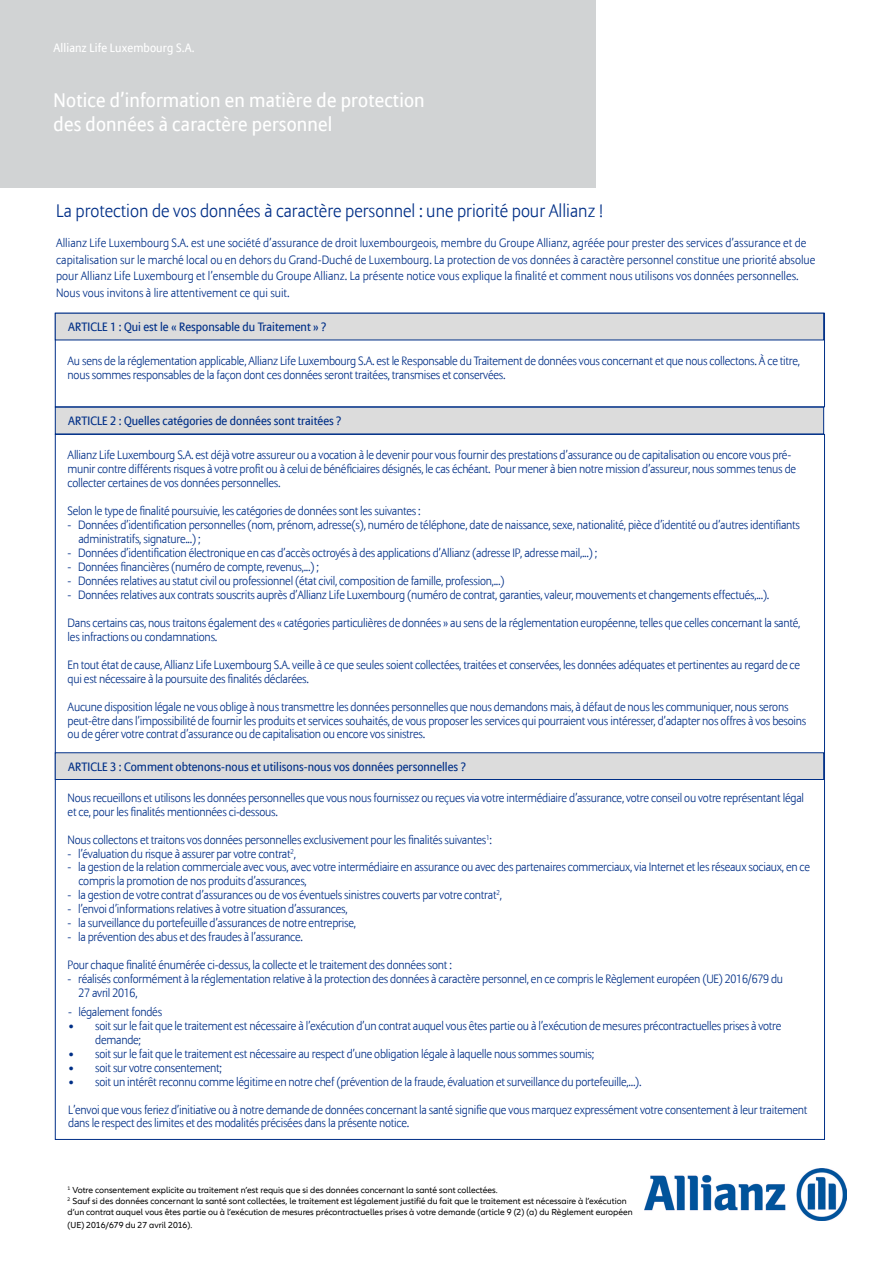
<style>
.page{position:relative;width:893px;height:1263px;background:#fff}
.page>*{position:absolute;margin:0;border:0;box-sizing:border-box;transform-origin:0 0}
.t1{font:19.5px/23.4px "Allianz Sans";letter-spacing:.01em;color:#fff}
.t2{font:300 18px "Allianz Sans";color:#002f87}
.t3{font:300 12px/14px "Allianz Sans";letter-spacing:-.02em;color:#002f87}
.t4{font:300 12px/16.5px "Allianz Sans";color:#002f87}
.t5{font:12px "Allianz Sans";color:#002f87}
.t6{font:12px "Allianz Sans";letter-spacing:.01em;color:#fff}
.t7{font:9px/10.8px "Allianz Neo";color:#000}
</style>
<div class="page">
<div style="left:0;top:0;width:595px;height:187px;background:#d1d3d4"></div>
<img style="left:644px;top:1168px;width:202px;height:52px">
<div style="left:55px;top:313px;width:770px;height:94px;border:1px solid #002f87"></div>
<div style="left:55px;top:313px;width:769px;height:27px;background:#dcdcdc"></div>
<div style="left:55px;top:313px;width:769px;height:27px;border:1px solid #002f87"></div>
<div style="left:55px;top:407px;width:769px;height:27px;background:#dcdcdc"></div>
<div style="left:55px;top:407px;width:769px;height:27px;border:1px solid #002f87"></div>
<div style="left:55px;top:753px;width:769px;height:26px;background:#dcdcdc"></div>
<div style="left:55px;top:752px;width:769px;height:28px;border:1px solid #002f87"></div>
<p class="t6" style="left:54px;top:41px;width:142px">Allianz Life Luxembourg S.A.</p>
<h1 class="t1" style="left:54px;top:90px;width:373px">Notice d’information en matière de protection des données à caractère personnel</h1>
<h2 class="t2" style="left:56px;top:200px;width:549px">La protection de vos données à caractère personnel : une priorité pour Allianz !</h2>
<p class="t4" style="left:56px;top:235px;width:761px">Allianz Life Luxembourg S.A. est une société d’assurance de droit luxembourgeois, membre du Groupe Allianz, agréée pour prester des services d’assurance et de capitalisation sur le marché local ou en dehors du Grand-Duché de Luxembourg. La protection de vos données à caractère personnel constitue une priorité absolue pour Allianz Life Luxembourg et l’ensemble du Groupe Allianz. La présente notice vous explique la finalité et comment nous utilisons vos données personnelles.<br>Nous vous invitons à lire attentivement ce qui suit.</p>
<p class="t5" style="left:68px;top:320px;width:260px">ARTICLE 1 : Qui est le « Responsable du Traitement » ?</p>
<p class="t3" style="left:68px;top:354px;width:734px">Au sens de la réglementation applicable, Allianz Life Luxembourg S.A. est le Responsable du Traitement de données vous concernant et que nous collectons. À ce titre, nous sommes responsables de la façon dont ces données seront traitées, transmises et conservées.</p>
<p class="t5" style="left:68px;top:414px;width:275px">ARTICLE 2 : Quelles catégories de données sont traitées ?</p>
<p class="t3" style="left:68px;top:449px;width:730px">Allianz Life Luxembourg S.A. est déjà votre assureur ou a vocation à le devenir pour vous fournir des prestations d’assurance ou de capitalisation ou encore vous pré&shy;munir contre différents risques à votre profit ou à celui de bénéficiaires désignés, le cas échéant. Pour mener à bien notre mission d’assureur, nous sommes tenus de collecter certaines de vos données personnelles.</p>
<p class="t3" style="left:68px;top:505px;width:354px">Selon le type de finalité poursuivie, les catégories de données sont les suivantes :</p>
<p class="t3" style="left:78px;top:518px;width:723px;text-indent:-11px">- Données d’identification personnelles (nom, prénom, adresse(s), numéro de téléphone, date de naissance, sexe, nationalité, pièce d’identité ou d’autres identifiants administratifs, signature...) ;</p>
<p class="t3" style="left:68px;top:546px;width:531px">- Données d’identification électronique en cas d’accès octroyés à des applications d’Allianz (adresse IP, adresse mail,...) ;</p>
<p class="t3" style="left:68px;top:560px;width:253px">- Données financières (numéro de compte, revenus,...) ;</p>
<p class="t3" style="left:68px;top:574px;width:438px">- Données relatives au statut civil ou professionnel (état civil, composition de famille, profession,...)</p>
<p class="t3" style="left:68px;top:588px;width:703px">- Données relatives aux contrats souscrits auprès d’Allianz Life Luxembourg (numéro de contrat, garanties, valeur, mouvements et changements effectués,...).</p>
<p class="t3" style="left:68px;top:616px;width:734px">Dans certains cas, nous traitons également des « catégories particulières de données » au sens de la réglementation européenne, telles que celles concernant la santé, les infractions ou condamnations.</p>
<p class="t3" style="left:68px;top:658px;width:734px">En tout état de cause, Allianz Life Luxembourg S.A. veille à ce que seules soient collectées, traitées et conservées, les données adéquates et pertinentes au regard de ce qui est nécessaire à la poursuite des finalités déclarées.</p>
<p class="t3" style="left:68px;top:700px;width:740px">Aucune disposition légale ne vous oblige à nous transmettre les données personnelles que nous demandons mais, à défaut de nous les communiquer, nous serons peut-être dans l’impossibilité de fournir les produits et services souhaités, de vous proposer les services qui pourraient vous intéresser, d’adapter nos offres à vos besoins ou de gérer votre contrat d’assurance ou de capitalisation ou encore vos sinistres.</p>
<p class="t5" style="left:68px;top:759px;width:399px">ARTICLE 3 : Comment obtenons-nous et utilisons-nous vos données personnelles ?</p>
<p class="t3" style="left:68px;top:791px;width:738px">Nous recueillons et utilisons les données personnelles que vous nous fournissez ou reçues via votre intermédiaire d’assurance, votre conseil ou votre représentant légal et ce, pour les finalités mentionnées ci-dessous.</p>
<p class="t3" style="left:68px;top:833px;width:426px">Nous collectons et traitons vos données personnelles exclusivement pour les finalités suivantes<sup>1</sup>:</p>
<p class="t3" style="left:68px;top:847px;width:230px">- l’évaluation du risque à assurer par votre contrat<sup>2</sup>,</p>
<p class="t3" style="left:78px;top:861px;width:733px;text-indent:-11px">- la gestion de la relation commerciale avec vous, avec votre intermédiaire en assurance ou avec des partenaires commerciaux, via Internet et les réseaux sociaux, en ce compris la promotion de nos produits d’assurances,</p>
<p class="t3" style="left:68px;top:889px;width:436px">- la gestion de votre contrat d’assurances ou de vos éventuels sinistres couverts par votre contrat<sup>2</sup>,</p>
<p class="t3" style="left:68px;top:903px;width:282px">- l’envoi d’informations relatives à votre situation d’assurances,</p>
<p class="t3" style="left:68px;top:917px;width:290px">- la surveillance du portefeuille d’assurances de notre entreprise,</p>
<p class="t3" style="left:68px;top:931px;width:237px">- la prévention des abus et des fraudes à l’assurance.</p>
<p class="t3" style="left:68px;top:958px;width:386px">Pour chaque finalité énumérée ci-dessus, la collecte et le traitement des données sont :</p>
<p class="t3" style="left:78px;top:972px;width:706px;text-indent:-11px">- réalisés conformément à la réglementation relative à la protection des données à caractère personnel, en ce compris le Règlement européen (UE) 2016/679 du<br>27 avril 2016,</p>
<p class="t3" style="left:68px;top:1005px;width:95px">- légalement fondés</p>
<p class="t3" style="left:95px;top:1019px;width:688px;text-indent:-27px">• soit sur le fait que le traitement est nécessaire à l’exécution d’un contrat auquel vous êtes partie ou à l’exécution de mesures précontractuelles prises à votre demande;</p>
<p class="t3" style="left:68px;top:1047px;width:527px">• soit sur le fait que le traitement est nécessaire au respect d’une obligation légale à laquelle nous sommes soumis;</p>
<p class="t3" style="left:68px;top:1061px;width:155px">• soit sur votre consentement;</p>
<p class="t3" style="left:68px;top:1075px;width:575px">• soit un intérêt reconnu comme légitime en notre chef (prévention de la fraude, évaluation et surveillance du portefeuille,...).</p>
<p class="t3" style="left:68px;top:1103px;width:741px">L’envoi que vous feriez d’initiative ou à notre demande de données concernant la santé signifie que vous marquez expressément votre consentement à leur traitement dans le respect des limites et des modalités précisées dans la présente notice.</p>
<p class="t7" style="left:68px;top:1185px;width:567px"><sup>1</sup> Votre consentement explicite au traitement n’est requis que si des données concernant la santé sont collectées.<br><sup>2</sup> Sauf si des données concernant la santé sont collectées, le traitement est légalement justifié du fait que le traitement est nécessaire à l’exécution d’un contrat auquel vous êtes partie ou à l’exécution de mesures précontractuelles prises à votre demande (article 9 (2) (a) du Règlement européen</p>
<p class="t7" style="left:68px;top:1219px;width:126px">(UE) 2016/679 du 27 avril 2016).</p>
</div>
